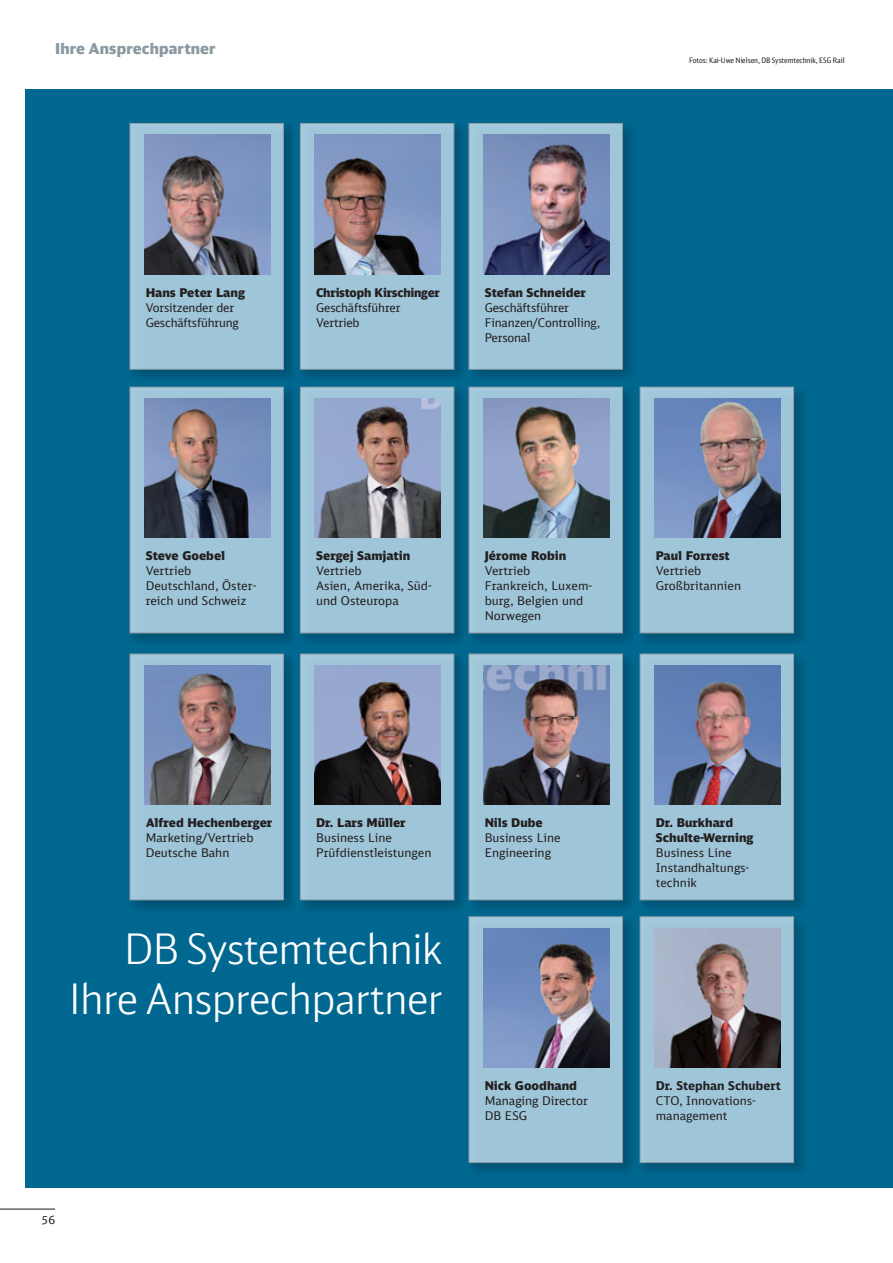
<style>
.page{position:relative;width:893px;height:1263px;background:#fff}
.page>*{position:absolute;margin:0;border:0;box-sizing:border-box;transform-origin:0 0}
.t1{font:300 42px/50.4px "DB Head";color:#fff;text-align:right}
.t2{font:900 15px "DB Head";letter-spacing:.01em;color:#8b99a1}
.t3{font:12px/15px "DB Sans";color:#231f20}
.t4{font:900 12px/15px "DB Sans";color:#231f20}
.t5{font:700 12px "DB Sans";color:#231f20}
.t6{font:11.25px "DB Sans";color:#231f20}
.t7{font:7.5px "DB Sans Cond";letter-spacing:-.005em;color:#231f20}
</style>
<div class="page">
<div style="left:25px;top:89px;width:867px;height:1099px;background:#006890"></div>
<hr style="left:0;top:1208px;width:55px;height:1px;background:#231f20">
<img style="left:133px;top:123px;width:499px;height:255px">
<div style="left:131px;top:125px;width:151px;height:243px;background:#9fc5d8"></div>
<div style="left:129px;top:123px;width:155px;height:247px;border:1px solid #8b99a1"></div>
<img style="left:144px;top:135px;width:126px;height:139px">
<div style="left:302px;top:125px;width:150px;height:243px;background:#9fc5d8"></div>
<div style="left:300px;top:123px;width:154px;height:247px;border:1px solid #8b99a1"></div>
<img style="left:314px;top:135px;width:127px;height:139px">
<div style="left:470px;top:125px;width:151px;height:243px;background:#9fc5d8"></div>
<div style="left:468px;top:123px;width:155px;height:247px;border:1px solid #8b99a1"></div>
<img style="left:483px;top:135px;width:126px;height:139px">
<img style="left:129px;top:386px;width:164px;height:524px">
<div style="left:131px;top:389px;width:151px;height:242px;background:#9fc5d8"></div>
<div style="left:129px;top:387px;width:155px;height:246px;border:1px solid #8b99a1"></div>
<img style="left:144px;top:398px;width:126px;height:140px">
<img style="left:303px;top:633px;width:158px;height:277px">
<img style="left:303px;top:389px;width:158px;height:244px">
<img style="left:303px;top:386px;width:152px;height:3px">
<img style="left:299px;top:389px;width:4px;height:245px">
<div style="left:300px;top:387px;width:154px;height:246px;border:1px solid #8b99a1"></div>
<img style="left:314px;top:398px;width:127px;height:140px">
<img style="left:473px;top:633px;width:159px;height:275px">
<img style="left:473px;top:389px;width:158px;height:244px">
<img style="left:473px;top:386px;width:150px;height:1px">
<img style="left:461px;top:389px;width:12px;height:249px">
<div style="left:468px;top:387px;width:155px;height:246px;border:1px solid #8b99a1"></div>
<img style="left:483px;top:398px;width:126px;height:140px">
<img style="left:641px;top:386px;width:162px;height:533px">
<div style="left:641px;top:389px;width:151px;height:242px;background:#9fc5d8"></div>
<div style="left:639px;top:387px;width:155px;height:246px;border:1px solid #8b99a1"></div>
<img style="left:654px;top:398px;width:126px;height:140px">
<div style="left:131px;top:656px;width:151px;height:242px;background:#9fc5d8"></div>
<div style="left:129px;top:654px;width:155px;height:246px;border:1px solid #8b99a1"></div>
<img style="left:144px;top:665px;width:126px;height:140px">
<img style="left:299px;top:653px;width:4px;height:248px">
<div style="left:302px;top:656px;width:150px;height:242px;background:#9fc5d8"></div>
<div style="left:300px;top:654px;width:154px;height:246px;border:1px solid #8b99a1"></div>
<img style="left:314px;top:665px;width:127px;height:140px">
<img style="left:461px;top:653px;width:12px;height:250px">
<div style="left:470px;top:656px;width:151px;height:242px;background:#9fc5d8"></div>
<div style="left:468px;top:654px;width:155px;height:246px;border:1px solid #8b99a1"></div>
<img style="left:483px;top:665px;width:126px;height:140px">
<div style="left:641px;top:656px;width:151px;height:242px;background:#9fc5d8"></div>
<div style="left:639px;top:654px;width:155px;height:246px;border:1px solid #8b99a1"></div>
<img style="left:654px;top:665px;width:126px;height:140px">
<img style="left:472px;top:919px;width:331px;height:253px">
<div style="left:470px;top:919px;width:151px;height:242px;background:#9fc5d8"></div>
<img style="left:473px;top:918px;width:148px;height:1px">
<div style="left:468px;top:916px;width:155px;height:247px;border:1px solid #8b99a1"></div>
<img style="left:483px;top:928px;width:126px;height:139px">
<img style="left:641px;top:918px;width:151px;height:1px">
<div style="left:639px;top:916px;width:155px;height:247px;border:1px solid #8b99a1"></div>
<img style="left:654px;top:928px;width:126px;height:139px">
<p class="t2" style="left:55px;top:42px;width:162px">Ihre Ansprechpartner</p>
<p class="t7" style="left:689px;top:57px;width:157px">Fotos: Kai-Uwe Nielsen, DB Systemtechnik, ESG Rail</p>
<p class="t4" style="left:146px;top:286px;width:101px">Hans Peter Lang</p>
<p class="t3" style="left:146px;top:301px;width:95px">Vorsitzender der<br>Geschäftsführung</p>
<p class="t4" style="left:316px;top:286px;width:125px">Christoph Kirschinger</p>
<p class="t3" style="left:316px;top:301px;width:86px">Geschäftsführer<br>Vertrieb</p>
<p class="t4" style="left:484px;top:286px;width:103px">Stefan Schneider</p>
<p class="t3" style="left:484px;top:301px;width:117px">Geschäftsführer<br>Finanzen/Controlling,<br>Personal</p>
<p class="t4" style="left:146px;top:550px;width:81px">Steve Goebel</p>
<p class="t3" style="left:146px;top:565px;width:112px">Vertrieb<br>Deutschland, Öster&shy;reich und Schweiz</p>
<p class="t4" style="left:316px;top:550px;width:96px">Sergej Samjatin</p>
<p class="t3" style="left:316px;top:565px;width:117px">Vertrieb<br>Asien, Amerika, Süd&shy;und Osteuropa</p>
<p class="t4" style="left:484px;top:550px;width:83px">Jérome Robin</p>
<p class="t3" style="left:484px;top:565px;width:109px">Vertrieb<br>Frankreich, Luxem&shy;burg, Belgien und<br>Norwegen</p>
<p class="t4" style="left:655px;top:550px;width:76px">Paul Forrest</p>
<p class="t3" style="left:655px;top:565px;width:87px">Vertrieb<br>Großbritannien</p>
<p class="t4" style="left:146px;top:816px;width:128px">Alfred Hechenberger</p>
<p class="t3" style="left:146px;top:831px;width:109px">Marketing/Vertrieb<br>Deutsche Bahn</p>
<p class="t4" style="left:316px;top:816px;width:91px">Dr. Lars Müller</p>
<p class="t3" style="left:316px;top:831px;width:117px">Business Line<br>Prüfdienstleistungen</p>
<h1 class="t1" style="left:70px;top:927px;width:374px">DB Systemtechnik<br>Ihre Ansprechpartner</h1>
<p class="t6" style="left:42px;top:1215px;width:15px">56</p>
<p class="t4" style="left:484px;top:816px;width:60px">Nils Dube</p>
<p class="t3" style="left:484px;top:831px;width:77px">Business Line<br>Engineering</p>
<p class="t4" style="left:484px;top:1079px;width:94px">Nick Goodhand</p>
<p class="t3" style="left:484px;top:1094px;width:105px">Managing Director<br>DB ESG</p>
<p class="t4" style="left:655px;top:816px;width:99px">Dr. Burkhard<br>Schulte-Werning</p>
<p class="t3" style="left:655px;top:846px;width:95px">Business Line<br>Instandhaltungs&shy;technik</p>
<p class="t5" style="left:655px;top:1081px;width:127px">Dr. Stephan Schubert</p>
<p class="t3" style="left:655px;top:1094px;width:102px">CTO, Innovations&shy;management</p>
</div>
